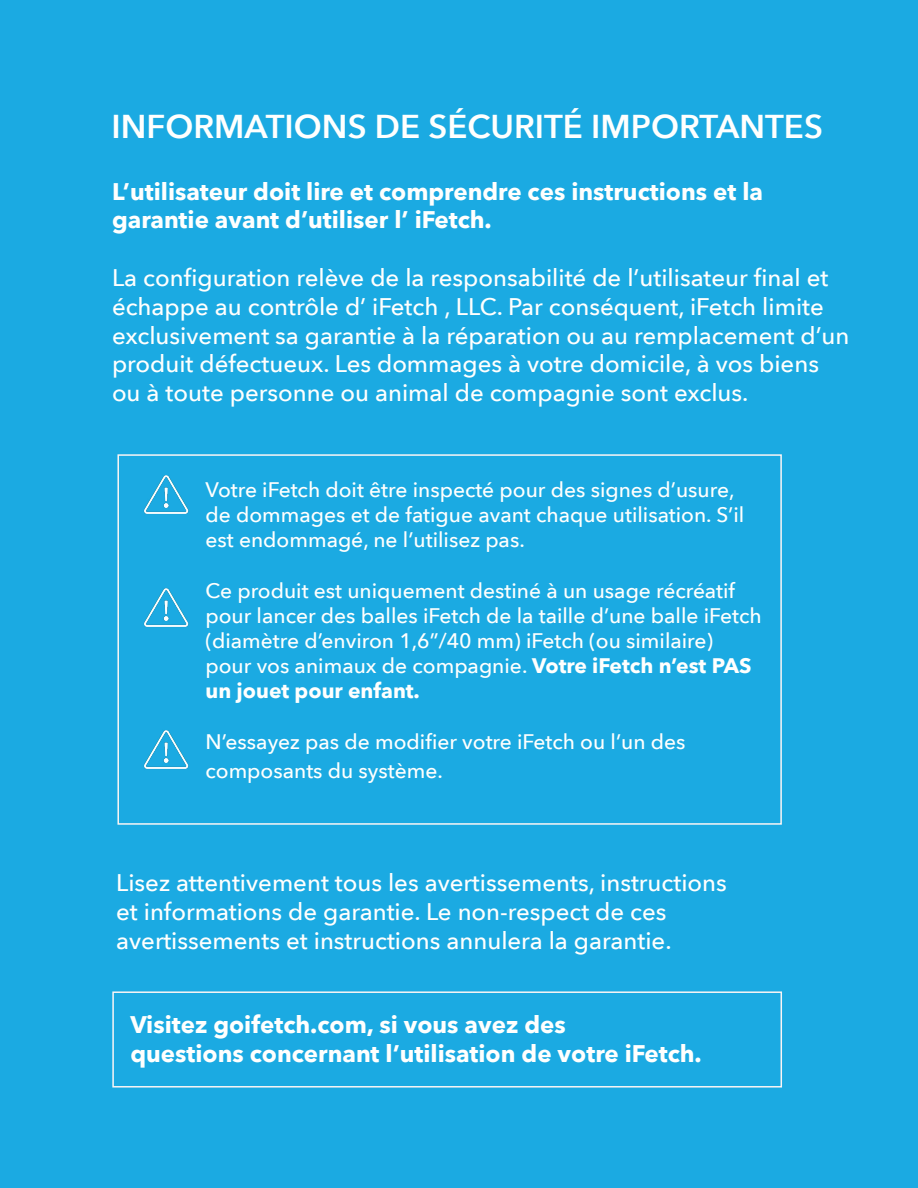
<style>
.page{position:relative;width:918px;height:1188px;background:#1baae2}
.page>*{position:absolute;margin:0;border:0;box-sizing:border-box;transform-origin:0 0}
.t1{font:600 33px "Avenir Next LT Pro";color:#fffffe}
.t2{font:500 24px/28.8px "Avenir Next LT Pro";color:#fffffe}
.t3{font:700 24px/28.8px "Avenir Next LT Pro";color:#fffffe}
.t4{font:500 21px/25.2px "Avenir Next LT Pro";color:#fffffe}
.s1{font-weight:700}
</style>
<div class="page">
<div style="left:112px;top:991px;width:670px;height:97px;border:2px solid #faf5f5"></div>
<div style="left:117px;top:454px;width:665px;height:371px;border:2px solid #faf5f5"></div>
<img style="left:139px;top:472px;width:56px;height:46px">
<img style="left:139px;top:584px;width:56px;height:46px">
<img style="left:139px;top:727px;width:56px;height:46px">
<h1 class="t1" style="left:111px;top:107px;width:713px">INFORMATIONS DE SÉCURITÉ IMPORTANTES</h1>
<p class="t3" style="left:112px;top:177px;width:653px">L’utilisateur doit lire et comprendre ces instructions et la garantie avant d’utiliser l’ iFetch.</p>
<p class="t2" style="left:112px;top:263px;width:739px">La configuration relève de la responsabilité de l’utilisateur final et échappe au contrôle d’ iFetch , LLC. Par conséquent, iFetch limite exclusivement sa garantie à la réparation ou au remplacement d’un produit défectueux. Les dommages à votre domicile, à vos biens ou à toute personne ou animal de compagnie sont exclus.</p>
<p class="t4" style="left:206px;top:477px;width:540px">Votre iFetch doit être inspecté pour des signes d’usure, de dommages et de fatigue avant chaque utilisation. S’il est endommagé, ne l’utilisez pas.</p>
<p class="t4" style="left:206px;top:578px;width:558px">Ce produit est uniquement destiné à un usage récréatif pour lancer des balles iFetch de la taille d’une balle iFetch (diamètre d’environ 1,6”/40 mm) iFetch (ou similaire) pour vos animaux de compagnie. <span class="s1">Votre iFetch n’est PAS un jouet pour enfant.</span></p>
<p class="t4" style="left:206px;top:727px;width:482px;line-height:28.8px">N’essayez pas de modifier votre iFetch ou l’un des composants du système.</p>
<p class="t2" style="left:116px;top:869px;width:612px">Lisez attentivement tous les avertissements, instructions et informations de garantie. Le non-respect de ces avertissements et instructions annulera la garantie.</p>
<p class="t3" style="left:130px;top:1011px;width:573px">Visitez goifetch.com, si vous avez des<br>questions concernant l’utilisation de votre iFetch.</p>
</div>
